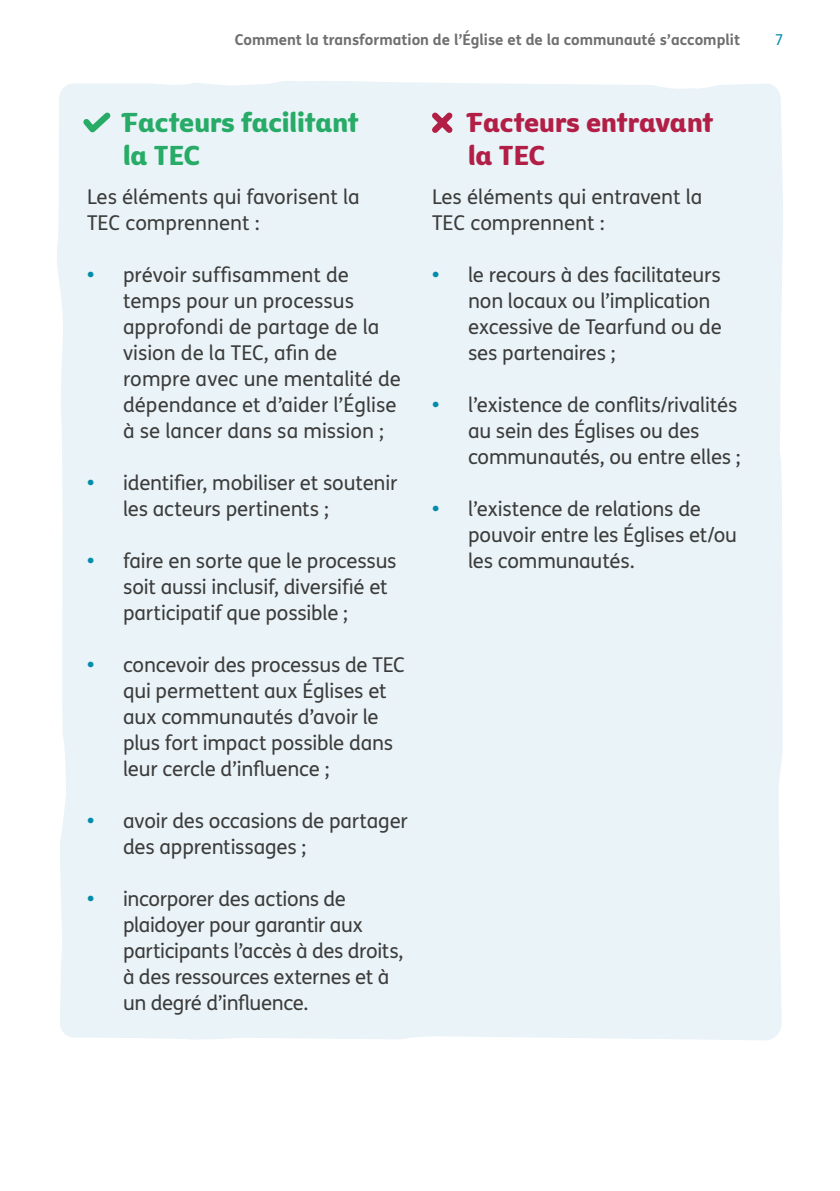
<style>
.page{position:relative;width:840px;height:1191px;background:#fff}
.page>*{position:absolute;margin:0;border:0;box-sizing:border-box;transform-origin:0 0}
.heading_2{font:26px/32.4px "Tearfund Sans";color:#27ab67}
.heading_2-2{font:26px/32.4px "Tearfund Sans";color:#b21f46}
.Body{font:20.4px/26px "FS Me";letter-spacing:-.01em;color:#3c3c3b}
.t1{font:700 15px "FS Me";color:#706f6f}
.t2{font:15px "FS Me";color:#008caa}
.s1{font-weight:700;color:#008caa}
</style>
<div class="page">
<div style="left:57px;top:81px;width:725px;height:959px;background:#eaf3f8"></div>
<svg style="left:78px;top:107px;width:38px;height:31px"></svg>
<svg style="left:426px;top:107px;width:32px;height:32px"></svg>
<p class="t1" style="left:235px;top:28px;width:506px">Comment la transformation de l’Église et de la communauté s’accomplit</p>
<p class="t2" style="left:774px;top:30px;width:10px">7</p>
<h2 class="heading_2" style="left:123px;top:104px;width:237px">Facteurs facilitant la TEC</h2>
<p class="Body" style="left:87px;top:183px;width:274px">Les éléments qui favorisent la<br>TEC comprennent :</p>
<p class="Body" style="left:123px;top:261px;width:279px;text-indent:-36px"><span class="s1">•</span> prévoir suffisamment de temps pour un processus approfondi de partage de la vision de la TEC, afin de rompre avec une mentalité de dépendance et d’aider l’Église à se lancer dans sa mission ;</p>
<p class="Body" style="left:123px;top:469px;width:275px;text-indent:-36px"><span class="s1">•</span> identifier, mobiliser et soutenir les acteurs pertinents ;</p>
<p class="Body" style="left:123px;top:547px;width:275px;text-indent:-36px"><span class="s1">•</span> faire en sorte que le processus soit aussi inclusif, diversifié et participatif que possible ;</p>
<p class="Body" style="left:123px;top:651px;width:283px;text-indent:-36px"><span class="s1">•</span> concevoir des processus de TEC qui permettent aux Églises et aux communautés d’avoir le plus fort impact possible dans leur cercle d’influence ;</p>
<p class="Body" style="left:123px;top:807px;width:286px;text-indent:-36px"><span class="s1">•</span> avoir des occasions de partager des apprentissages ;</p>
<p class="Body" style="left:123px;top:885px;width:281px;text-indent:-36px"><span class="s1">•</span> incorporer des actions de plaidoyer pour garantir aux participants l’accès à des droits, à des ressources externes et à un degré d’influence.</p>
<h2 class="heading_2-2" style="left:468px;top:104px;width:247px">Facteurs entravant la TEC</h2>
<p class="Body" style="left:432px;top:183px;width:272px">Les éléments qui entravent la<br>TEC comprennent :</p>
<p class="Body" style="left:468px;top:261px;width:255px;text-indent:-36px"><span class="s1">•</span> le recours à des facilitateurs non locaux ou l’implication excessive de Tearfund ou de ses partenaires ;</p>
<p class="Body" style="left:468px;top:391px;width:274px;text-indent:-36px"><span class="s1">•</span> l’existence de conflits/rivalités au sein des Églises ou des communautés, ou entre elles ;</p>
<p class="Body" style="left:468px;top:495px;width:270px;text-indent:-36px"><span class="s1">•</span> l’existence de relations de pouvoir entre les Églises et/ou les communautés.</p>
</div>
